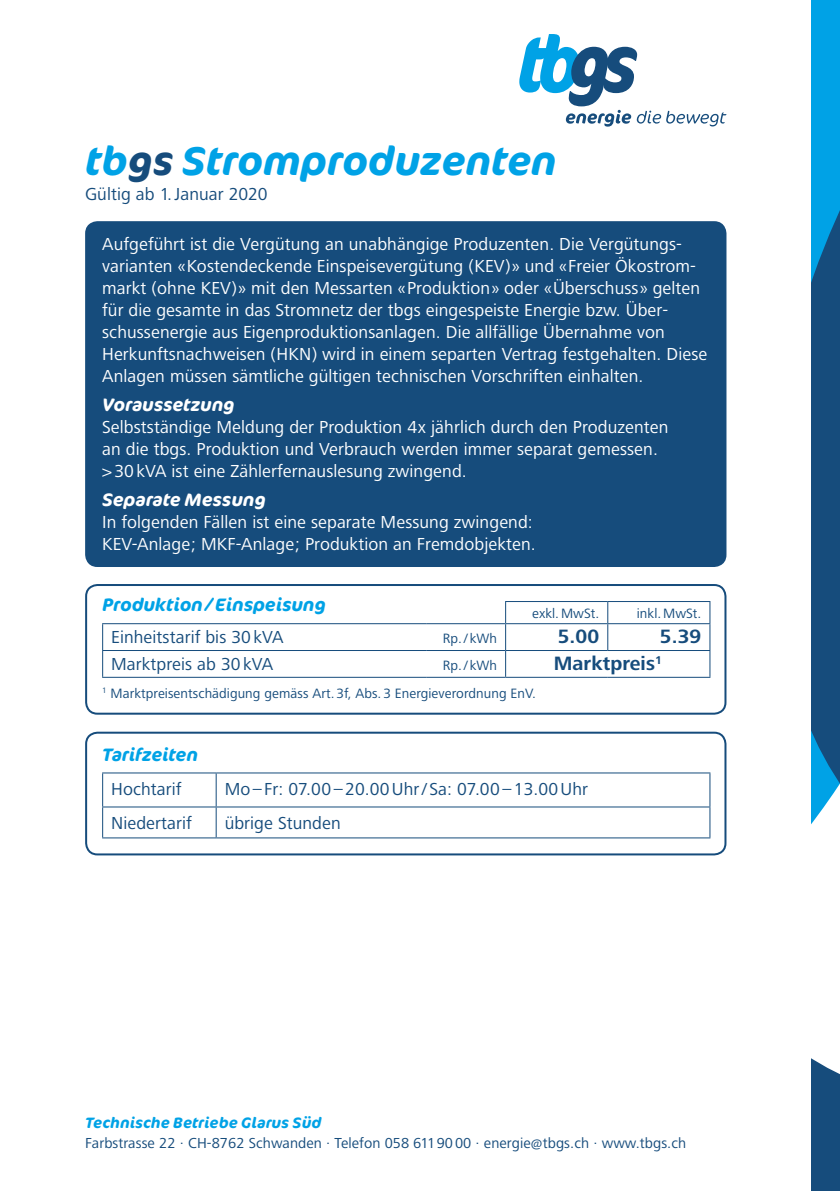
<style>
.page{position:relative;width:840px;height:1191px;background:#fff}
.page>*{position:absolute;margin:0;border:0;box-sizing:border-box;transform-origin:0 0}
.t1{font:italic 700 40px "Cocon OT";letter-spacing:-.01em;color:#00a2e6}
.t2{font:700 20px "Frutiger Next LT";letter-spacing:.005em;color:#164c7c}
.t3{font:18px/22px "Frutiger Next LT";letter-spacing:.005em;color:#fff}
.t4{font:18px "Frutiger Next LT";letter-spacing:.005em;color:#164c7c}
.t5{font:italic 700 18px "Cocon OT";letter-spacing:-.01em;color:#00a2e6}
.t6{font:italic 700 18px "Cocon OT";letter-spacing:-.01em;color:#fff}
.t7{font:15px "Frutiger Next LT";letter-spacing:.005em;color:#164c7c}
.t8{font:italic 700 15px "Cocon OT";color:#00a2e6}
.t9{font:14px "Frutiger Next LT";letter-spacing:.005em;color:#164c7c}
.s1{color:#164c7c}
</style>
<div class="page">
<svg style="left:811px;top:0;width:28px;height:1191px"></svg>
<svg style="left:519px;top:34px;width:207px;height:93px"></svg>
<div style="left:85px;top:584px;width:641px;height:130px;border:2px solid #164c7c;border-radius:11px"></div>
<hr style="left:505px;top:601px;width:102px;height:1px;background:#164c7c">
<hr style="left:607px;top:601px;width:103px;height:1px;background:#164c7c">
<hr style="left:102px;top:623px;width:324px;height:1px;background:#164c7c">
<hr style="left:426px;top:623px;width:79px;height:1px;background:#164c7c">
<hr style="left:505px;top:623px;width:102px;height:1px;background:#164c7c">
<hr style="left:607px;top:623px;width:103px;height:1px;background:#164c7c">
<svg style="left:607px;top:602px;width:1px;height:48px"></svg>
<hr style="left:102px;top:650px;width:324px;height:1px;background:#164c7c">
<svg style="left:102px;top:624px;width:1px;height:53px"></svg>
<hr style="left:426px;top:650px;width:79px;height:1px;background:#164c7c">
<hr style="left:505px;top:650px;width:102px;height:1px;background:#164c7c">
<svg style="left:505px;top:602px;width:1px;height:75px"></svg>
<hr style="left:607px;top:650px;width:103px;height:1px;background:#164c7c">
<svg style="left:709px;top:602px;width:1px;height:75px"></svg>
<hr style="left:102px;top:677px;width:324px;height:1px;background:#164c7c">
<hr style="left:426px;top:677px;width:79px;height:1px;background:#164c7c">
<hr style="left:505px;top:677px;width:102px;height:1px;background:#164c7c">
<hr style="left:607px;top:677px;width:103px;height:1px;background:#164c7c">
<div style="left:85px;top:731px;width:641px;height:124px;border:2px solid #164c7c;border-radius:11px"></div>
<hr style="left:102px;top:806px;width:114px;height:1px;background:#164c7c">
<hr style="left:216px;top:806px;width:494px;height:1px;background:#164c7c">
<hr style="left:102px;top:772px;width:114px;height:1px;background:#164c7c">
<hr style="left:102px;top:773px;width:1px;height:33px;background:#164c7c">
<hr style="left:216px;top:772px;width:494px;height:1px;background:#164c7c">
<hr style="left:215px;top:773px;width:1px;height:33px;background:#164c7c">
<hr style="left:709px;top:773px;width:1px;height:33px;background:#164c7c">
<hr style="left:102px;top:807px;width:1px;height:30px;background:#164c7c">
<hr style="left:215px;top:807px;width:1px;height:30px;background:#164c7c">
<hr style="left:709px;top:807px;width:1px;height:30px;background:#164c7c">
<hr style="left:102px;top:837px;width:114px;height:1px;background:#164c7c">
<hr style="left:216px;top:837px;width:494px;height:1px;background:#164c7c">
<div style="left:86px;top:222px;width:639px;height:344px;background:#164c7c;border-radius:11px"></div>
<div style="left:85px;top:221px;width:641px;height:346px;border:2px solid #164c7c;border-radius:11px"></div>
<h1 class="t1" style="left:85px;top:137px;width:473px">tb<span class="s1">gs</span> Stromproduzenten</h1>
<p class="t4" style="left:85px;top:184px;width:184px">Gültig ab 1.Januar 2020</p>
<p class="t3" style="left:102px;top:233px;width:606px">Aufgeführt ist die Vergütung an unabhängige Produzenten. Die Vergütungs&shy;varianten «Kostendeckende Einspeisevergütung (KEV)» und «Freier Ökostrom&shy;markt (ohne KEV)» mit den Messarten «Produktion» oder «Überschuss» gelten für die gesamte in das Stromnetz der tbgs eingespeiste Energie bzw. Über&shy;schussenergie aus Eigenproduktionsanlagen. Die allfällige Übernahme von Herkunftsnachweisen (HKN) wird in einem separten Vertrag festgehalten. Diese Anlagen müssen sämtliche gültigen technischen Vorschriften einhalten.</p>
<p class="t6" style="left:102px;top:394px;width:134px">Voraussetzung</p>
<p class="t3" style="left:102px;top:416px;width:567px">Selbstständige Meldung der Produktion 4x jährlich durch den Produzenten an die tbgs. Produktion und Verbrauch werden immer separat gemessen. &gt;30kVA ist eine Zählerfernauslesung zwingend.</p>
<p class="t6" style="left:102px;top:489px;width:165px">Separate Messung</p>
<p class="t3" style="left:102px;top:511px;width:435px">In folgenden Fällen ist eine separate Messung zwingend:<br>KEV-Anlage; MKF-Anlage; Produktion an Fremdobjekten.</p>
<p class="t5" style="left:103px;top:594px;width:225px">Produktion/Einspeisung</p>
<p class="t9" style="left:531px;top:605px;width:69px">exkl.MwSt.</p>
<p class="t9" style="left:636px;top:605px;width:66px">inkl.MwSt.</p>
<p class="t4" style="left:111px;top:627px;width:174px">Einheitstarif bis 30kVA</p>
<p class="t9" style="left:442px;top:631px;width:56px">Rp./ kWh</p>
<p class="t2" style="left:557px;top:625px;width:43px">5.00</p>
<p class="t2" style="left:659px;top:625px;width:43px">5.39</p>
<p class="t4" style="left:111px;top:654px;width:163px">Marktpreis ab 30kVA</p>
<p class="t9" style="left:442px;top:658px;width:56px">Rp./ kWh</p>
<p class="t2" style="left:553px;top:652px;width:110px">Marktpreis<sup>1</sup></p>
<p class="t9" style="left:102px;top:685px;width:435px"><sup>1</sup> Marktpreisentschädigung gemäss Art.3f, Abs.3 Energieverordnung EnV.</p>
<p class="t5" style="left:102px;top:744px;width:97px">Tarifzeiten</p>
<p class="t4" style="left:111px;top:779px;width:72px">Hochtarif</p>
<p class="t4" style="left:224px;top:779px;width:365px">Mo– Fr: 07.00–20.00Uhr/ Sa: 07.00–13.00Uhr</p>
<p class="t4" style="left:111px;top:813px;width:82px">Niedertarif</p>
<p class="t4" style="left:224px;top:813px;width:117px">übrige Stunden</p>
<p class="t8" style="left:85px;top:1113px;width:238px">Technische Betriebe Glarus Süd</p>
<p class="t7" style="left:85px;top:1135px;width:602px">Farbstrasse 22 · CH-8762 Schwanden · Telefon 058 6119000 · energie@tbgs.ch · www.tbgs.ch</p>
</div>
